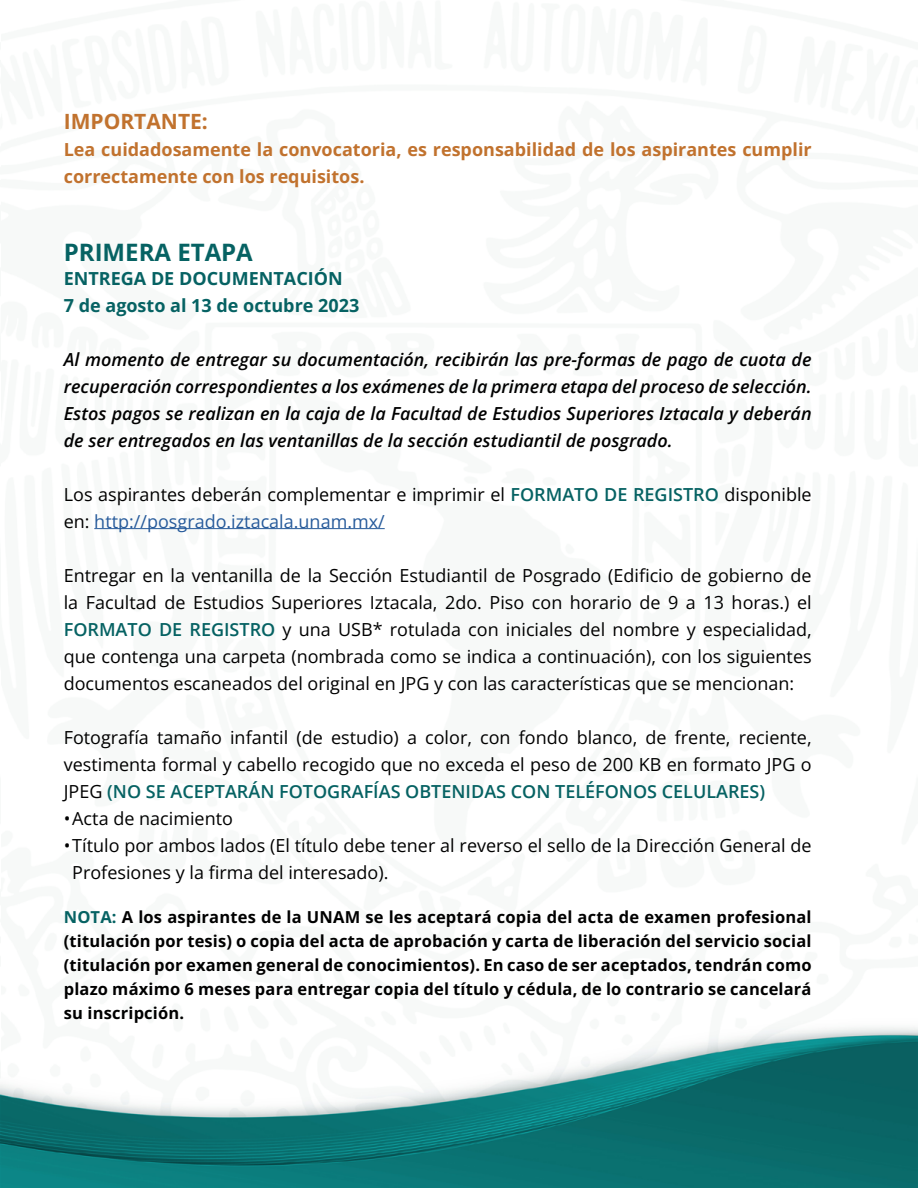
<style>
.page{position:relative;width:918px;height:1188px;background:#fff}
.page>*{position:absolute;margin:0;border:0;box-sizing:border-box;transform-origin:0 0}
.t1{font:700 24px "Open Sans";color:#066263}
.t2{font:700 21px "Open Sans";color:#c1722e}
.t3{font:18px/27px "Open Sans";color:#000}
.t4{font:italic 600 18px/27px "Open Sans";color:#000;text-align:justify}
.t5{font:700 18px/27px "Open Sans";color:#c1722e}
.t6{font:700 18px/27px "Open Sans";color:#066263}
.t7{font:700 16.5px/24px "Open Sans";letter-spacing:.01em;color:#000;text-align:justify}
.s1{font-weight:600;color:#066263}
.s2{color:#275b9b}
.s3{color:#066263}
</style>
<div class="page">
<img style="left:0;top:529px;width:918px;height:659px">
<hr style="left:94px;top:528px;width:291px;height:1px;background:#275b9b">
<p class="t2" style="left:64px;top:106px;width:146px">IMPORTANTE:</p>
<p class="t5" style="left:64px;top:135px;width:749px">Lea cuidadosamente la convocatoria, es responsabilidad de los aspirantes cumplir correctamente con los requisitos.</p>
<h1 class="t1" style="left:64px;top:235px;width:191px">PRIMERA ETAPA</h1>
<p class="t6" style="left:64px;top:264px;width:297px">ENTREGA DE DOCUMENTACIÓN<br>7 de agosto al 13 de octubre 2023</p>
<p class="t4" style="left:64px;top:345px;width:749px">Al momento de entregar su documentación, recibirán las pre-formas de pago de cuota de recuperación correspondientes a los exámenes de la primera etapa del proceso de selección.<br>Estos pagos se realizan en la caja de la Facultad de Estudios Superiores Iztacala y deberán de ser entregados en las ventanillas de la sección estudiantil de posgrado.</p>
<p class="t3" style="left:64px;top:480px;width:749px">Los aspirantes deberán complementar e imprimir el <span class="s1">FORMATO DE REGISTRO</span> disponible en: <span class="s2">http://posgrado.iztacala.unam.mx/</span></p>
<p class="t3" style="left:64px;top:561px;width:749px;text-align:justify">Entregar en la ventanilla de la Sección Estudiantil de Posgrado (Edificio de gobierno de la Facultad de Estudios Superiores Iztacala, 2do. Piso con horario de 9 a 13 horas.) el <span class="s1">FORMATO DE REGISTRO</span> y una USB* rotulada con iniciales del nombre y especialidad, que contenga una carpeta (nombrada como se indica a continuación), con los siguientes documentos escaneados del original en JPG y con las características que se mencionan:</p>
<p class="t3" style="left:64px;top:723px;width:749px;text-align:justify">Fotografía tamaño infantil (de estudio) a color, con fondo blanco, de frente, reciente, vestimenta formal y cabello recogido que no exceda el peso de 200 KB en formato JPG o JPEG <span class="s1">(NO SE ACEPTARÁN FOTOGRAFÍAS OBTENIDAS CON TELÉFONOS CELULARES)</span></p>
<p class="t3" style="left:64px;top:804px;width:171px">•Acta de nacimiento</p>
<p class="t3" style="left:72px;top:831px;width:741px;text-indent:-8px">•Título por ambos lados (El título debe tener al reverso el sello de la Dirección General de<br>Profesiones y la firma del interesado).</p>
<p class="t7" style="left:64px;top:904px;width:749px"><span class="s3">NOTA:</span> A los aspirantes de la UNAM se les aceptará copia del acta de examen profesional (titulación por tesis) o copia del acta de aprobación y carta de liberación del servicio social (titulación por examen general de conocimientos). En caso de ser aceptados, tendrán como plazo máximo 6 meses para entregar copia del título y cédula, de lo contrario se cancelará su inscripción.</p>
</div>
